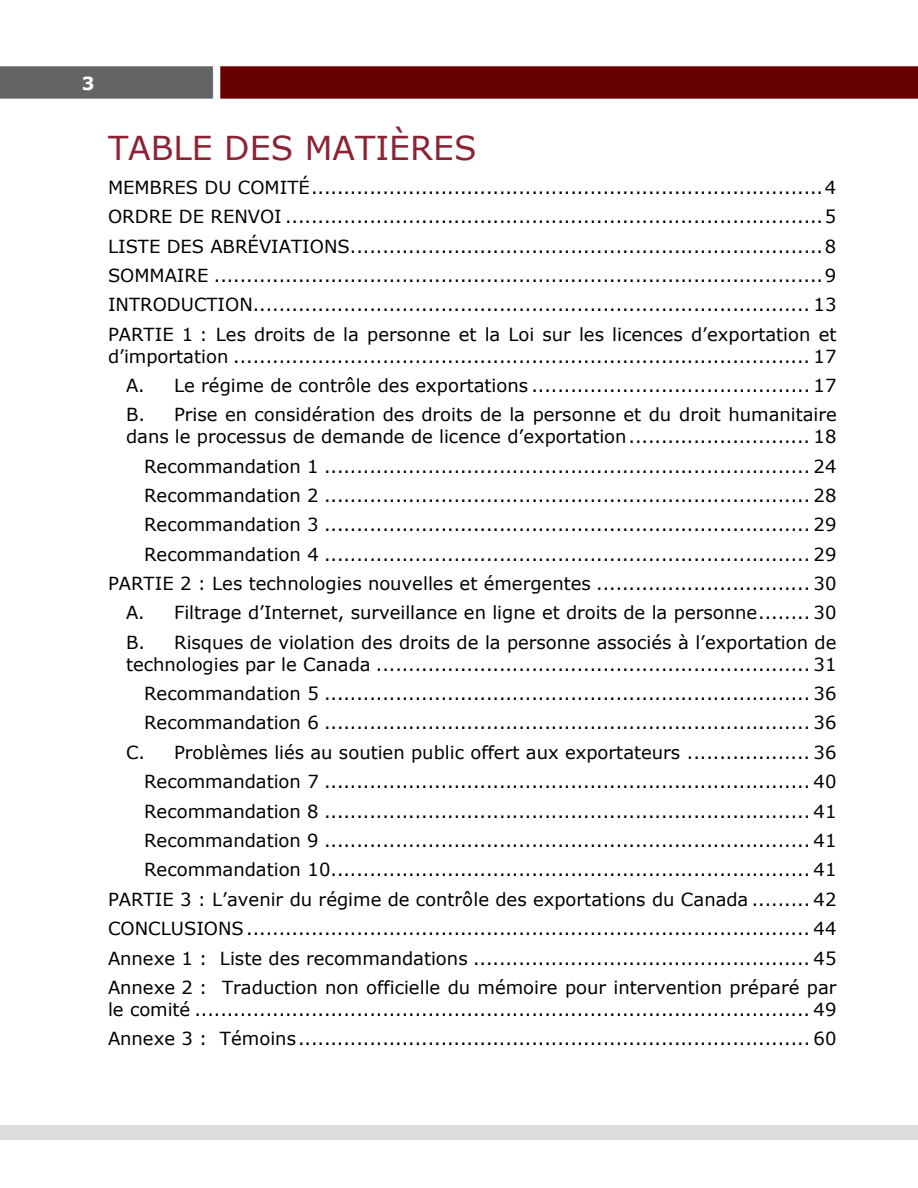
<style>
.page{position:relative;width:918px;height:1188px;background:#fff}
.page>*{position:absolute;margin:0;border:0;box-sizing:border-box;transform-origin:0 0}
.t1{font:33px "Verdana";color:#8b2332}
.t2{font:18px/21.9px "Verdana";color:#000}
.t3{font:700 18px "Verdana";color:#fff}
</style>
<div class="page">
<img style="left:0;top:67px;width:918px;height:32px">
<div style="left:0;top:1126px;width:918px;height:14px;background:#dcdcdc"></div>
<p class="t3" style="left:82px;top:72px;width:14px">3</p>
<h1 class="t1" style="left:108px;top:127px;width:370px">TABLE DES MATIÈRES</h1>
<p class="t2" style="left:108px;top:176px;width:730px">MEMBRES DU COMITÉ...............................................................................4</p>
<p class="t2" style="left:108px;top:205px;width:730px">ORDRE DE RENVOI ...................................................................................5</p>
<p class="t2" style="left:108px;top:234px;width:730px">LISTE DES ABRÉVIATIONS.........................................................................8</p>
<p class="t2" style="left:108px;top:264px;width:730px">SOMMAIRE ..............................................................................................9</p>
<p class="t2" style="left:108px;top:293px;width:730px">INTRODUCTION...................................................................................... 13</p>
<p class="t2" style="left:108px;top:322px;width:730px">PARTIE 1 : Les droits de la personne et la Loi sur les licences d’exportation et d’importation ......................................................................................... 17</p>
<p class="t2" style="left:126px;top:374px;width:712px">A. Le régime de contrôle des exportations ........................................... 17</p>
<p class="t2" style="left:126px;top:403px;width:712px">B. Prise en considération des droits de la personne et du droit humanitaire dans le processus de demande de licence d’exportation............................ 18</p>
<p class="t2" style="left:144px;top:454px;width:694px">Recommandation 1 ........................................................................... 24</p>
<p class="t2" style="left:144px;top:484px;width:694px">Recommandation 2 ........................................................................... 28</p>
<p class="t2" style="left:144px;top:513px;width:694px">Recommandation 3 ........................................................................... 29</p>
<p class="t2" style="left:144px;top:542px;width:694px">Recommandation 4 ........................................................................... 29</p>
<p class="t2" style="left:108px;top:572px;width:730px">PARTIE 2 : Les technologies nouvelles et émergentes ................................. 30</p>
<p class="t2" style="left:126px;top:601px;width:712px">A. Filtrage d’Internet, surveillance en ligne et droits de la personne........ 30</p>
<p class="t2" style="left:126px;top:631px;width:712px">B. Risques de violation des droits de la personne associés à l’exportation de technologies par le Canada ................................................................... 31</p>
<p class="t2" style="left:144px;top:682px;width:694px">Recommandation 5 ........................................................................... 36</p>
<p class="t2" style="left:144px;top:711px;width:694px">Recommandation 6 ........................................................................... 36</p>
<p class="t2" style="left:126px;top:741px;width:712px">C. Problèmes liés au soutien public offert aux exportateurs ................... 36</p>
<p class="t2" style="left:144px;top:770px;width:694px">Recommandation 7 ........................................................................... 40</p>
<p class="t2" style="left:144px;top:800px;width:694px">Recommandation 8 ........................................................................... 41</p>
<p class="t2" style="left:144px;top:829px;width:694px">Recommandation 9 ........................................................................... 41</p>
<p class="t2" style="left:144px;top:858px;width:694px">Recommandation 10.......................................................................... 41</p>
<p class="t2" style="left:108px;top:888px;width:730px">PARTIE 3 : L’avenir du régime de contrôle des exportations du Canada ......... 42</p>
<p class="t2" style="left:108px;top:917px;width:730px">CONCLUSIONS....................................................................................... 44</p>
<p class="t2" style="left:108px;top:946px;width:730px">Annexe 1 : Liste des recommandations .................................................... 45</p>
<p class="t2" style="left:108px;top:976px;width:730px">Annexe 2 : Traduction non officielle du mémoire pour intervention préparé par le comité ............................................................................................... 49</p>
<p class="t2" style="left:108px;top:1027px;width:730px">Annexe 3 : Témoins............................................................................... 60</p>
</div>
